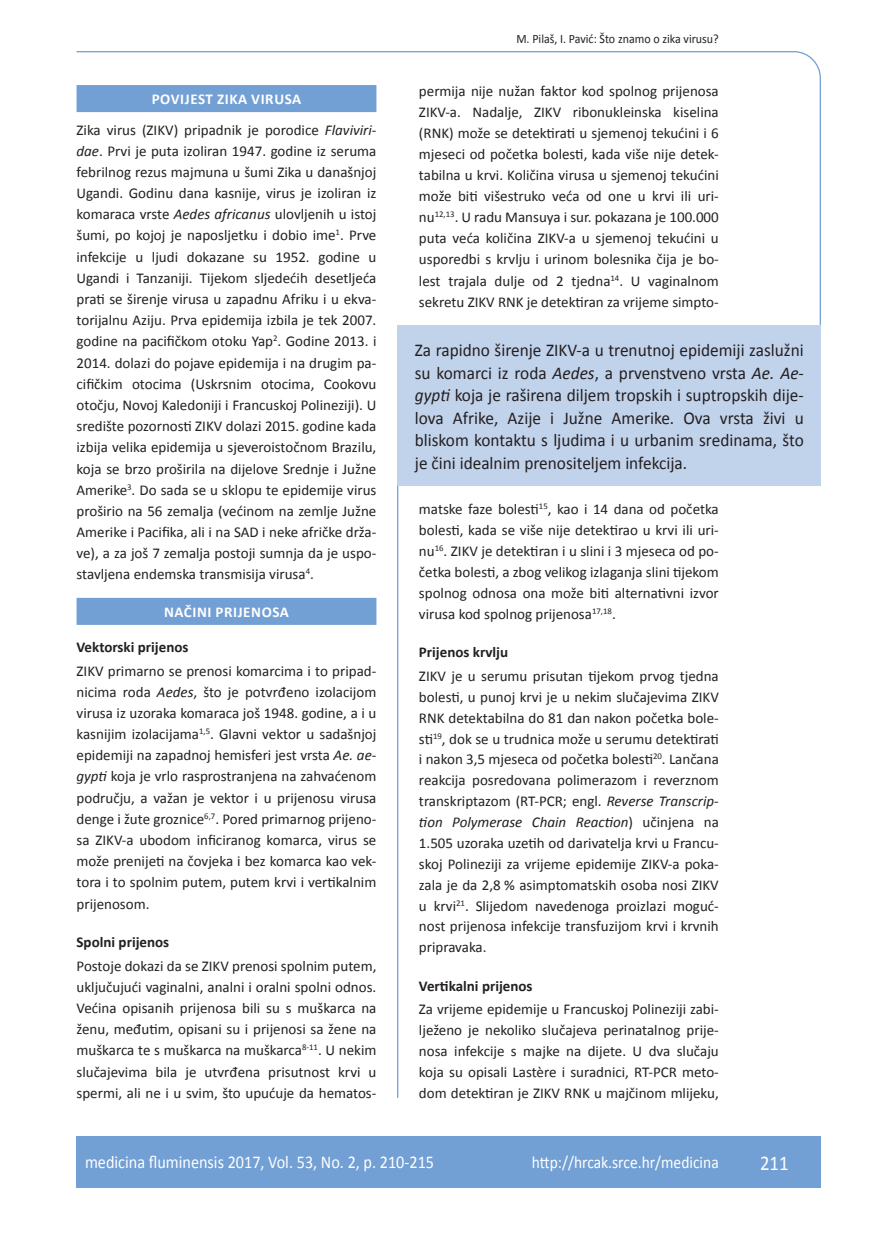
<style>
.page{position:relative;width:872px;height:1234px;background:#fff}
.page>*{position:absolute;margin:0;border:0;box-sizing:border-box;transform-origin:0 0}
.t1{font:21px "Calibri";color:#fff;scale:.9 1}
.t2{font:18px/22.5px "Calibri";color:#231f20;text-align:justify;scale:.96 1}
.t3{font:18px "Calibri";color:#fff;scale:.9 1}
.t4{font:17.25px "Calibri";color:#fff;scale:.9 1}
.t5{font:15px/21.1px "Calibri";color:#231f20;text-align:justify}
.t6{font:700 15px "Calibri";color:#231f20}
.t7{font:700 15px "Calibri";letter-spacing:.04em;color:#fff}
.t8{font:12.75px "Calibri";color:#231f20;scale:.94 1}
.s1{font-weight:700;color:#fff}
.s2{font-style:italic}
</style>
<div class="page">
<svg style="left:76px;top:51px;width:745px;height:275px"></svg>
<hr style="left:397px;top:485px;width:1px;height:612px;background:#729fd4">
<div style="left:77px;top:1135px;width:744px;height:51px;background:#729fd4"></div>
<div style="left:77px;top:85px;width:299px;height:27px;background:#729fd4"></div>
<div style="left:77px;top:597px;width:299px;height:27px;background:#729fd4"></div>
<div style="left:398px;top:325px;width:423px;height:160px;background:#c1d2eb"></div>
<p class="t5" style="left:77px;top:83px;width:301px;line-height:30.8px;text-align:center"><span class="s1">POVIJEST ZIKA VIRUSA<br></span>Zika virus (ZIKV) pripadnik je porodice <span class="s2">Flaviviri-</span></p>
<p class="t5" style="left:77px;top:139px;width:301px"><span class="s2">dae</span>. Prvi je puta izoliran 1947. godine iz seruma febrilnog rezus majmuna u šumi Zika u današnjoj Ugandi. Godinu dana kasnije, virus je izoliran iz komaraca vrste <span class="s2">Aedes africanus</span> ulovljenih u istoj šumi, po kojoj je naposljetku i dobio ime<sup>1</sup>. Prve infekcije u ljudi dokazane su 1952. godine u Ugandi i Tanzaniji. Tijekom sljedećih desetljeća prati se širenje virusa u zapadnu Afriku i u ekva&shy;torijalnu Aziju. Prva epidemija izbila je tek 2007. godine na pacifičkom otoku Yap<sup>2</sup>. Godine 2013. i 2014. dolazi do pojave epidemija i na drugim pa&shy;cifičkim otocima (Uskrsnim otocima, Cookovu otočju, Novoj Kaledoniji i Francuskoj Polineziji). U središte pozornosti ZIKV dolazi 2015. godine kada izbija velika epidemija u sjeveroistočnom Brazilu, koja se brzo proširila na dijelove Srednje i Južne Amerike<sup>3</sup>. Do sada se u sklopu te epidemije virus proširio na 56 zemalja (većinom na zemlje Južne Amerike i Pacifika, ali i na SAD i neke afričke drža&shy;ve), a za još 7 zemalja postoji sumnja da je uspo&shy;stavljena endemska transmisija virusa<sup>4</sup>.</p>
<p class="t7" style="left:164px;top:602px;width:126px">NAČINI PRIJENOSA</p>
<p class="t6" style="left:77px;top:637px;width:113px">Vektorski prijenos</p>
<p class="t5" style="left:77px;top:659px;width:301px">ZIKV primarno se prenosi komarcima i to pripad&shy;nicima roda <span class="s2">Aedes</span>, što je potvrđeno izolacijom virusa iz uzoraka komaraca još 1948. godine, a i u kasnijim izolacijama<sup>1,5</sup>. Glavni vektor u sadašnjoj epidemiji na zapadnoj hemisferi jest vrsta <span class="s2">Ae. ae&shy;gypti</span> koja je vrlo rasprostranjena na zahvaćenom području, a važan je vektor i u prijenosu virusa denge i žute groznice<sup>6,7</sup>. Pored primarnog prijeno&shy;sa ZIKV-a ubodom inficiranog komarca, virus se može prenijeti na čovjeka i bez komarca kao vek&shy;tora i to spolnim putem, putem krvi i vertikalnim prijenosom.</p>
<p class="t6" style="left:77px;top:932px;width:94px">Spolni prijenos</p>
<p class="t5" style="left:77px;top:954px;width:301px">Postoje dokazi da se ZIKV prenosi spolnim putem, uključujući vaginalni, analni i oralni spolni odnos.<br>Većina opisanih prijenosa bili su s muškarca na ženu, međutim, opisani su i prijenosi sa žene na muškarca te s muškarca na muškarca<sup>8-11</sup>. U nekim slučajevima bila je utvrđena prisutnost krvi u spermi, ali ne i u svim, što upućuje da hematos-</p>
<p class="t8" style="left:516px;top:30px;width:217px">M. Pilaš, I. Pavić: Što znamo o zika virusu?</p>
<p class="t5" style="left:419px;top:80px;width:301px">permija nije nužan faktor kod spolnog prijenosa ZIKV-a. Nadalje, ZIKV ribonukleinska kiselina (RNK) može se detektirati u sjemenoj tekućini i 6 mjeseci od početka bolesti, kada više nije detek&shy;tabilna u krvi. Količina virusa u sjemenoj tekućini može biti višestruko veća od one u krvi ili uri&shy;nu<sup>12,13</sup>. U radu Mansuya i sur. pokazana je 100.000 puta veća količina ZIKV-a u sjemenoj tekućini u usporedbi s krvlju i urinom bolesnika čija je bo&shy;lest trajala dulje od 2 tjedna<sup>14</sup>. U vaginalnom sekretu ZIKV RNK je detektiran za vrijeme simpto-</p>
<p class="t2" style="left:415px;top:338px;width:407px">Za rapidno širenje ZIKV-a u trenutnoj epidemiji zaslužni su komarci iz roda <span class="s2">Aedes</span>, a prvenstveno vrsta <span class="s2">Ae. Ae&shy;gypti</span> koja je raširena diljem tropskih i suptropskih dije&shy;lova Afrike, Azije i Južne Amerike. Ova vrsta živi u bliskom kontaktu s ljudima i u urbanim sredinama, što je čini idealnim prenositeljem infekcija.</p>
<p class="t5" style="left:419px;top:498px;width:301px">matske faze bolesti<sup>15</sup>, kao i 14 dana od početka bolesti, kada se više nije detektirao u krvi ili uri&shy;nu<sup>16</sup>. ZIKV je detektiran i u slini i 3 mjeseca od po&shy;četka bolesti, a zbog velikog izlaganja slini tijekom spolnog odnosa ona može biti alternativni izvor virusa kod spolnog prijenosa<sup>17,18</sup>.</p>
<p class="t6" style="left:419px;top:643px;width:91px">Prijenos krvlju</p>
<p class="t5" style="left:419px;top:664px;width:301px">ZIKV je u serumu prisutan tijekom prvog tjedna bolesti, u punoj krvi je u nekim slučajevima ZIKV RNK detektabilna do 81 dan nakon početka bole&shy;sti<sup>19</sup>, dok se u trudnica može u serumu detektirati i nakon 3,5 mjeseca od početka bolesti<sup>20</sup>. Lančana reakcija posredovana polimerazom i reverznom transkriptazom (RT-PCR; engl. <span class="s2">Reverse Transcrip&shy;tion Polymerase Chain Reaction</span>) učinjena na 1.505 uzoraka uzetih od darivatelja krvi u Francu&shy;skoj Polineziji za vrijeme epidemije ZIKV-a poka&shy;zala je da 2,8 % asimptomatskih osoba nosi ZIKV u krvi<sup>21</sup>. Slijedom navedenoga proizlazi moguć&shy;nost prijenosa infekcije transfuzijom krvi i krvnih pripravaka.</p>
<p class="t6" style="left:419px;top:976px;width:115px">Vertikalni prijenos</p>
<p class="t5" style="left:419px;top:997px;width:301px">Za vrijeme epidemije u Francuskoj Polineziji zabi&shy;lježeno je nekoliko slučajeva perinatalnog prije&shy;nosa infekcije s majke na dijete. U dva slučaju koja su opisali Lastère i suradnici, RT-PCR meto&shy;dom detektiran je ZIKV RNK u majčinom mlijeku,</p>
<p class="t3" style="left:85px;top:1150px;width:389px">medicina fluminensis 2017, Vol. 53, No. 2, p. 210-215</p>
<p class="t4" style="left:532px;top:1151px;width:209px">http://hrcak.srce.hr/medicina</p>
<h1 class="t1" style="left:760px;top:1149px;width:33px">211</h1>
</div>
